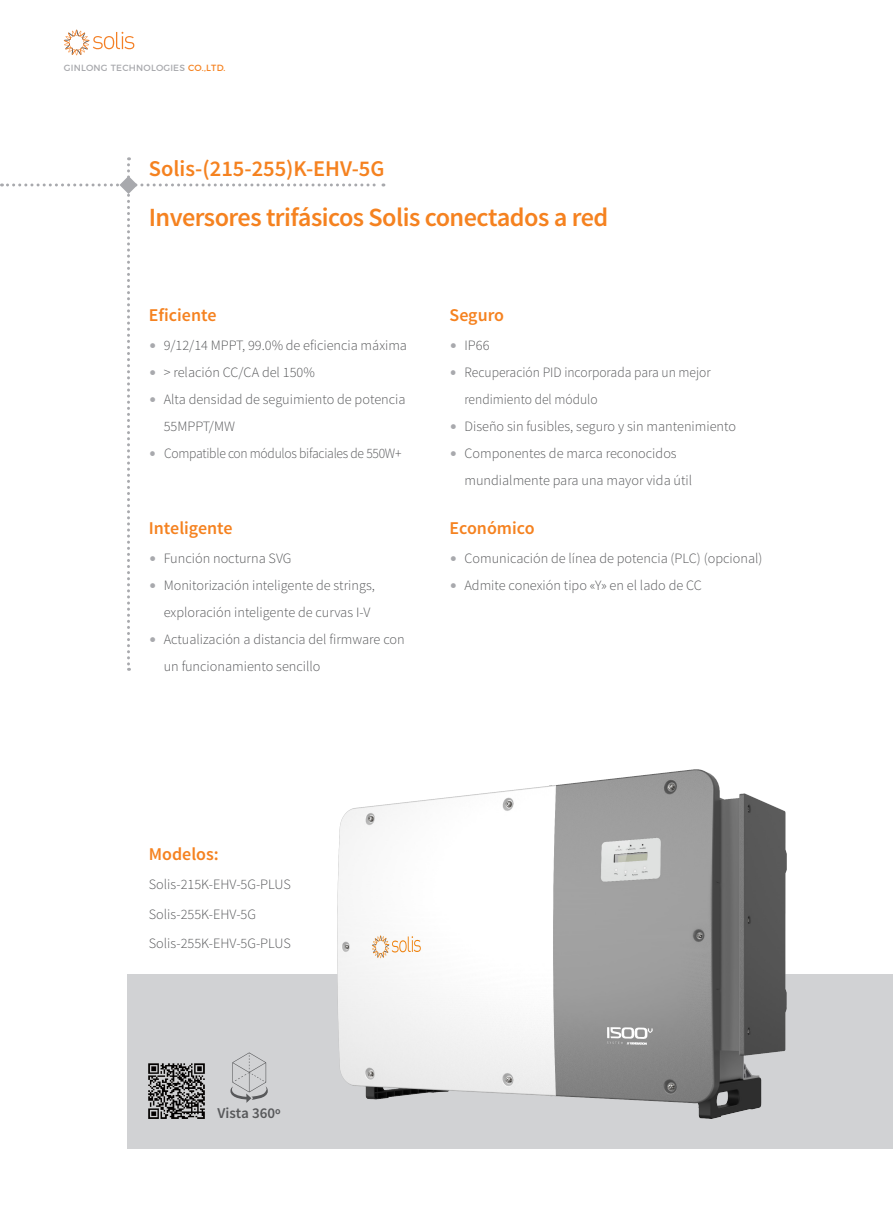
<style>
.page{position:relative;width:893px;height:1212px;background:#fff}
.page>*{position:absolute;margin:0;border:0;box-sizing:border-box;transform-origin:0 0}
.t1{font:600 26.25px "Source Sans Pro";letter-spacing:-.02em;color:#f58220}
.t2{font:600 22.5px "Source Sans Pro";color:#f58220}
.t3{font:600 18px "Source Sans Pro";color:#f58220}
.t4{font:600 15px "Source Sans Pro";color:#57585a}
.t5{font:300 14.25px/27px "Source Sans Pro";color:#57585a}
.t6{font:300 14.25px/27px "Source Sans Pro";color:#57585a;scale:.95 1}
.t7{font:300 14.25px "Source Sans Pro";letter-spacing:-.02em;color:#57585a;scale:.95 1}
.t8{font:9px "Montserrat";letter-spacing:.025em;color:#a8a9ad}
.s1{color:#f58220}
.s2{color:#a8a9ad}
</style>
<div class="page">
<div style="left:128px;top:974px;width:765px;height:174px;background:#d1d2d4"></div>
<svg style="left:64px;top:30px;width:70px;height:25px"></svg>
<img style="left:149px;top:1063px;width:55px;height:55px">
<svg style="left:230px;top:1052px;width:38px;height:51px"></svg>
<img style="left:338px;top:770px;width:449px;height:348px">
<svg style="left:1px;top:157px;width:383px;height:514px"></svg>
<p class="t8" style="left:64px;top:61px;width:163px">GINLONG TECHNOLOGIES <span class="s1">CO.,LTD.</span></p>
<h2 class="t2" style="left:149px;top:154px;width:237px">Solis-(215-255)K-EHV-5G</h2>
<h1 class="t1" style="left:149px;top:201px;width:461px">Inversores trifásicos Solis conectados a red</h1>
<p class="t3" style="left:149px;top:304px;width:69px">Eficiente</p>
<p class="t5" style="left:149px;top:332px;width:260px"><span class="s2">•</span> 9/12/14 MPPT, 99.0% de eficiencia máxima</p>
<p class="t5" style="left:149px;top:359px;width:167px"><span class="s2">•</span> &gt; relación CC/CA del 150%</p>
<p class="t5" style="left:164px;top:386px;width:243px;text-indent:-15px"><span class="s2">•</span> Alta densidad de seguimiento de potencia<br>55MPPT/MW</p>
<p class="t7" style="left:149px;top:445px;width:268px"><span class="s2">•</span> Compatible con módulos bifaciales de 550W+</p>
<p class="t3" style="left:149px;top:517px;width:85px">Inteligente</p>
<p class="t5" style="left:149px;top:545px;width:144px"><span class="s2">•</span> Función nocturna SVG</p>
<p class="t5" style="left:164px;top:572px;width:213px;text-indent:-15px"><span class="s2">•</span> Monitorización inteligente de strings, exploración inteligente de curvas I-V</p>
<p class="t5" style="left:164px;top:626px;width:242px;text-indent:-15px"><span class="s2">•</span> Actualización a distancia del firmware con un funcionamiento sencillo</p>
<p class="t3" style="left:450px;top:304px;width:56px">Seguro</p>
<p class="t5" style="left:450px;top:332px;width:41px"><span class="s2">•</span> IP66</p>
<p class="t6" style="left:464px;top:359px;width:261px;text-indent:-15px"><span class="s2">•</span> Recuperación PID incorporada para un mejor rendimiento del módulo</p>
<p class="t5" style="left:450px;top:413px;width:288px"><span class="s2">•</span> Diseño sin fusibles, seguro y sin mantenimiento</p>
<p class="t5" style="left:464px;top:440px;width:229px;text-indent:-15px"><span class="s2">•</span> Componentes de marca reconocidos mundialmente para una mayor vida útil</p>
<p class="t3" style="left:450px;top:517px;width:86px">Económico</p>
<p class="t5" style="left:450px;top:545px;width:314px"><span class="s2">•</span> Comunicación de línea de potencia (PLC) (opcional)</p>
<p class="t5" style="left:450px;top:572px;width:254px"><span class="s2">•</span> Admite conexión tipo «Y» en el lado de CC</p>
<p class="t3" style="left:149px;top:843px;width:71px">Modelos:</p>
<p class="t5" style="left:149px;top:870px;width:144px;line-height:29.5px">Solis-215K-EHV-5G-PLUS<br>Solis-255K-EHV-5G<br>Solis-255K-EHV-5G-PLUS</p>
<p class="t4" style="left:218px;top:1104px;width:65px">Vista 360º</p>
</div>
